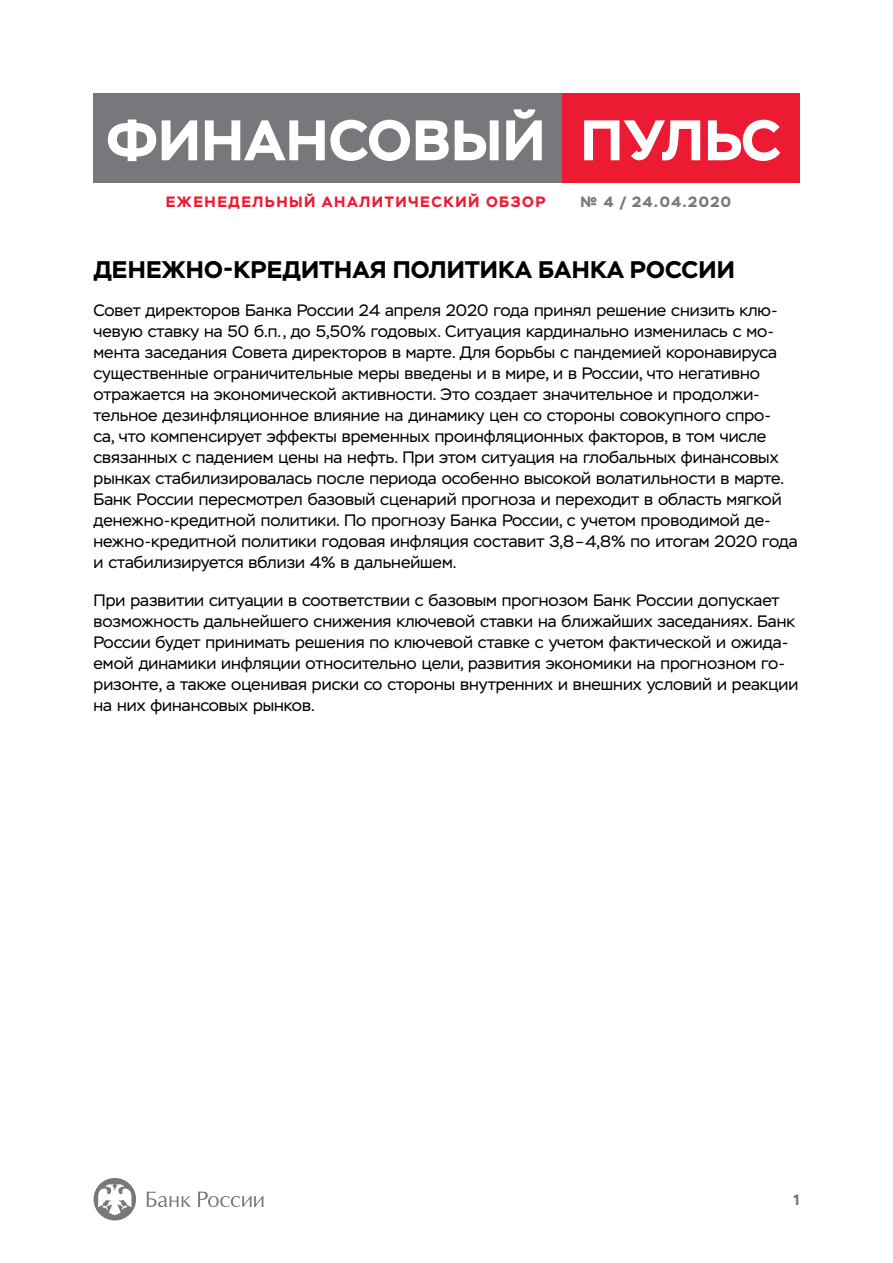
<style>
.page{position:relative;width:893px;height:1263px;background:#fff}
.page>*{position:absolute;margin:0;border:0;box-sizing:border-box;transform-origin:0 0}
.t1{font:700 57px "Stem";letter-spacing:.005em;color:#fff}
.t2{font:700 24px "Stem";letter-spacing:.01em;color:#000}
.t3{font:16.5px/21px "Stem";color:#000}
.t4{font:700 15px "Stem";letter-spacing:.1em;color:#ed1a33}
.t5{font:700 15px "Stem";letter-spacing:.1em;color:#77787b}
</style>
<div class="page">
<div style="left:94px;top:94px;width:468px;height:89px;background:#77787b"></div>
<div style="left:562px;top:94px;width:237px;height:89px;background:#ed1a33"></div>
<svg style="left:94px;top:1178px;width:42px;height:42px"></svg>
<svg style="left:147px;top:1191px;width:44px;height:16px"></svg>
<svg style="left:198px;top:1191px;width:66px;height:16px"></svg>
<h1 class="t1" style="left:106px;top:104px;width:441px">ФИНАНСОВЫЙ</h1>
<p class="t4" style="left:166px;top:192px;width:381px">ЕЖЕНЕДЕЛЬНЫЙ АНАЛИТИЧЕСКИЙ ОБЗОР</p>
<p class="t5" style="left:580px;top:192px;width:152px">№ 4 / 24.04.2020</p>
<h1 class="t1" style="left:580px;top:104px;width:202px">ПУЛЬС</h1>
<h1 class="t2" style="left:94px;top:254px;width:643px">ДЕНЕЖНО-КРЕДИТНАЯ ПОЛИТИКА БАНКА РОССИИ</h1>
<p class="t3" style="left:94px;top:300px;width:706px">Совет директоров Банка России 24 апреля 2020 года принял решение снизить клю&shy;чевую ставку на 50 б.п., до 5,50% годовых. Ситуация кардинально изменилась с мо&shy;мента заседания Совета директоров в марте. Для борьбы с пандемией коронавируса существенные ограничительные меры введены и в мире, и в России, что негативно отражается на экономической активности. Это создает значительное и продолжи&shy;тельное дезинфляционное влияние на динамику цен со стороны совокупного спро-<br>са, что компенсирует эффекты временных проинфляционных факторов, в том числе связанных с падением цены на нефть. При этом ситуация на глобальных финансовых рынках стабилизировалась после периода особенно высокой волатильности в марте.<br>Банк России пересмотрел базовый сценарий прогноза и переходит в область мягкой денежно-кредитной политики. По прогнозу Банка России, с учетом проводимой де&shy;нежно-кредитной политики годовая инфляция составит 3,8–4,8% по итогам 2020 года и стабилизируется вблизи 4% в дальнейшем.</p>
<p class="t3" style="left:94px;top:590px;width:706px">При развитии ситуации в соответствии с базовым прогнозом Банк России допускает возможность дальнейшего снижения ключевой ставки на ближайших заседаниях. Банк России будет принимать решения по ключевой ставке с учетом фактической и ожида&shy;емой динамики инфляции относительно цели, развития экономики на прогнозном го&shy;ризонте, а также оценивая риски со стороны внутренних и внешних условий и реакции на них финансовых рынков.</p>
<p class="t5" style="left:793px;top:1190px;width:7px">1</p>
</div>
